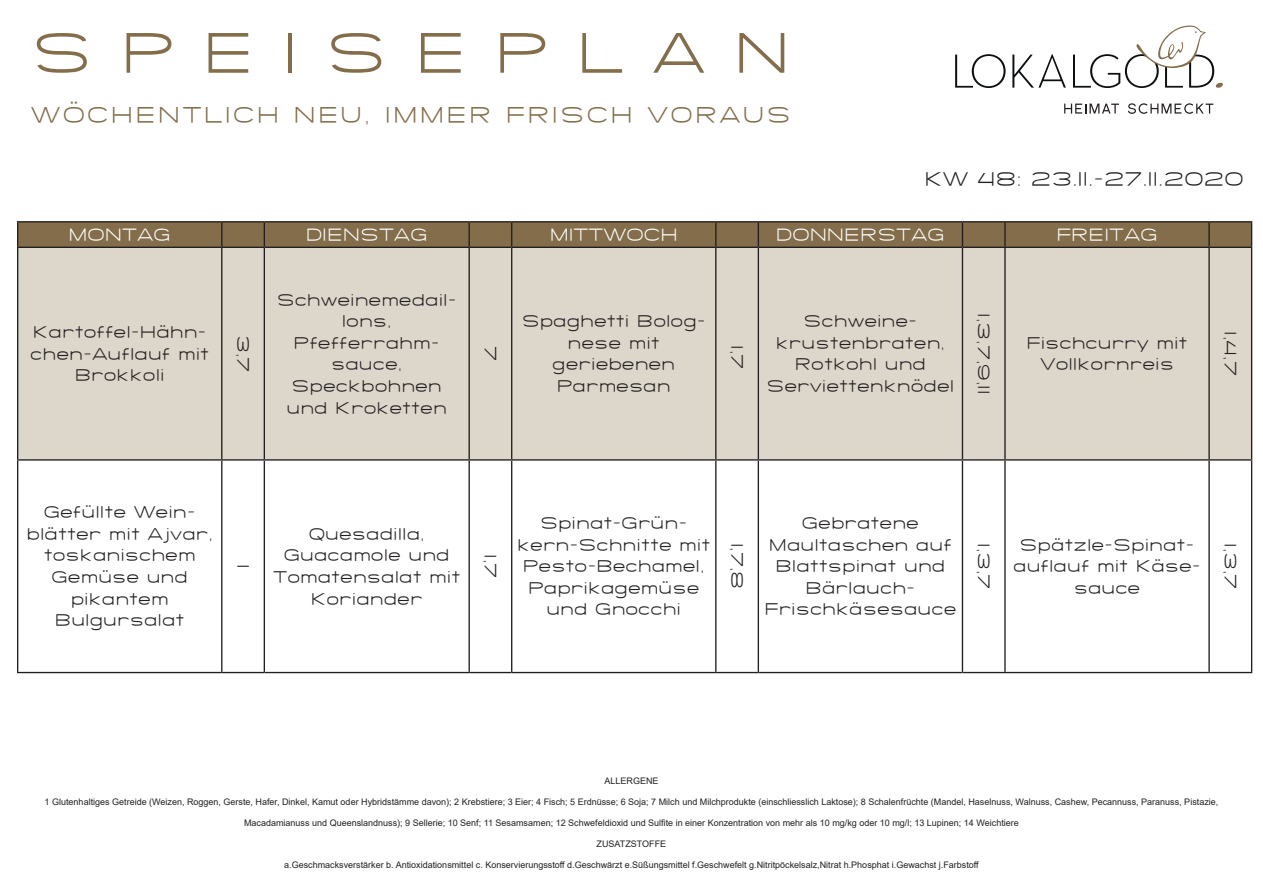
<style>
.page{position:relative;width:1263px;height:893px;background:#fff}
.page>*{position:absolute;margin:0;border:0;box-sizing:border-box;transform-origin:0 0}
.t1{font:300 61.8px "SF Grandezza";letter-spacing:.45em;color:#836d4a}
.t2{font:300 24.3px "SF Grandezza";letter-spacing:.09em;color:#836d4a}
.t3{font:300 21px "SF Grandezza";color:#231f20}
.t4{font:300 18.9px "SF Grandezza";color:#fff}
.t5{font:300 18px/21.6px "SF Grandezza";color:#231f20;text-align:center}
.t6{font:9px "Arial";color:#231f20}
</style>
<div class="page">
<svg style="left:955px;top:54px;width:50px;height:34px"></svg>
<svg style="left:1012px;top:54px;width:54px;height:34px"></svg>
<svg style="left:1073px;top:26px;width:150px;height:62px"></svg>
<svg style="left:1064px;top:104px;width:55px;height:10px"></svg>
<svg style="left:1128px;top:103px;width:85px;height:11px"></svg>
<div style="left:18px;top:248px;width:1233px;height:211px;background:#ddd6cb"></div>
<svg style="left:18px;top:461px;width:1233px;height:211px"></svg>
<hr style="left:17px;top:221px;width:205px;height:1px;background:#231f20">
<hr style="left:222px;top:221px;width:42px;height:1px;background:#231f20">
<hr style="left:264px;top:221px;width:205px;height:1px;background:#231f20">
<hr style="left:469px;top:221px;width:43px;height:1px;background:#231f20">
<hr style="left:512px;top:221px;width:204px;height:1px;background:#231f20">
<hr style="left:716px;top:221px;width:42px;height:1px;background:#231f20">
<hr style="left:758px;top:221px;width:204px;height:1px;background:#231f20">
<hr style="left:962px;top:221px;width:43px;height:1px;background:#231f20">
<hr style="left:1005px;top:221px;width:204px;height:1px;background:#231f20">
<hr style="left:1209px;top:221px;width:43px;height:1px;background:#231f20">
<svg style="left:17px;top:222px;width:1235px;height:25px;background:#7e6948"></svg>
<hr style="left:17px;top:247px;width:205px;height:1px;background:#231f20">
<hr style="left:222px;top:247px;width:42px;height:1px;background:#231f20">
<hr style="left:264px;top:247px;width:205px;height:1px;background:#231f20">
<hr style="left:469px;top:247px;width:43px;height:1px;background:#231f20">
<hr style="left:512px;top:247px;width:204px;height:1px;background:#231f20">
<hr style="left:716px;top:247px;width:42px;height:1px;background:#231f20">
<hr style="left:758px;top:247px;width:204px;height:1px;background:#231f20">
<hr style="left:962px;top:247px;width:43px;height:1px;background:#231f20">
<hr style="left:1005px;top:247px;width:204px;height:1px;background:#231f20">
<hr style="left:1209px;top:247px;width:43px;height:1px;background:#231f20">
<hr style="left:17px;top:672px;width:205px;height:1px;background:#231f20">
<hr style="left:222px;top:672px;width:42px;height:1px;background:#231f20">
<hr style="left:264px;top:672px;width:205px;height:1px;background:#231f20">
<hr style="left:469px;top:672px;width:43px;height:1px;background:#231f20">
<hr style="left:512px;top:672px;width:204px;height:1px;background:#231f20">
<hr style="left:716px;top:672px;width:42px;height:1px;background:#231f20">
<hr style="left:758px;top:672px;width:204px;height:1px;background:#231f20">
<hr style="left:962px;top:672px;width:43px;height:1px;background:#231f20">
<hr style="left:1005px;top:672px;width:204px;height:1px;background:#231f20">
<hr style="left:1209px;top:672px;width:43px;height:1px;background:#231f20">
<hr style="left:17px;top:248px;width:1px;height:211px;background:#231f20">
<hr style="left:221px;top:248px;width:1px;height:211px;background:#231f20">
<hr style="left:264px;top:248px;width:1px;height:211px;background:#231f20">
<hr style="left:468px;top:248px;width:2px;height:211px;background:#231f20">
<hr style="left:715px;top:248px;width:1px;height:211px;background:#231f20">
<hr style="left:758px;top:248px;width:1px;height:211px;background:#231f20">
<hr style="left:1208px;top:248px;width:2px;height:211px;background:#231f20">
<hr style="left:1251px;top:248px;width:1px;height:211px;background:#231f20">
<hr style="left:17px;top:459px;width:205px;height:2px;background:#231f20">
<hr style="left:17px;top:461px;width:1px;height:211px;background:#231f20">
<hr style="left:222px;top:459px;width:42px;height:2px;background:#231f20">
<hr style="left:221px;top:461px;width:1px;height:211px;background:#231f20">
<hr style="left:264px;top:459px;width:205px;height:2px;background:#231f20">
<hr style="left:264px;top:461px;width:1px;height:211px;background:#231f20">
<hr style="left:469px;top:459px;width:43px;height:2px;background:#231f20">
<hr style="left:511px;top:461px;width:1px;height:211px;background:#231f20">
<hr style="left:758px;top:459px;width:204px;height:2px;background:#231f20">
<hr style="left:962px;top:459px;width:43px;height:2px;background:#231f20">
<hr style="left:962px;top:461px;width:1px;height:211px;background:#231f20">
<hr style="left:1004px;top:461px;width:2px;height:211px;background:#231f20">
<hr style="left:511px;top:248px;width:1px;height:211px;background:#231f20">
<hr style="left:962px;top:248px;width:1px;height:211px;background:#231f20">
<hr style="left:1004px;top:248px;width:2px;height:211px;background:#231f20">
<hr style="left:468px;top:461px;width:2px;height:211px;background:#231f20">
<hr style="left:512px;top:459px;width:204px;height:2px;background:#231f20">
<hr style="left:716px;top:459px;width:42px;height:2px;background:#231f20">
<hr style="left:715px;top:461px;width:1px;height:211px;background:#231f20">
<hr style="left:758px;top:461px;width:1px;height:211px;background:#231f20">
<hr style="left:1005px;top:459px;width:204px;height:2px;background:#231f20">
<hr style="left:1209px;top:459px;width:43px;height:2px;background:#231f20">
<hr style="left:1208px;top:461px;width:2px;height:211px;background:#231f20">
<hr style="left:1251px;top:461px;width:1px;height:211px;background:#231f20">
<h1 class="t1" style="left:31px;top:12px;width:761px">SPEISEPLAN</h1>
<h2 class="t2" style="left:31px;top:99px;width:761px">WÖCHENTLICH NEU, IMMER FRISCH VORAUS</h2>
<h3 class="t3" style="left:924px;top:165px;width:321px">KW 48: 23.11.-27.11.2020</h3>
<h3 class="t4" style="left:69px;top:222px;width:104px">MONTAG</h3>
<h3 class="t4" style="left:306px;top:222px;width:123px">DIENSTAG</h3>
<h3 class="t4" style="left:550px;top:222px;width:129px">MITTWOCH</h3>
<h3 class="t4" style="left:776px;top:222px;width:171px">DONNERSTAG</h3>
<h3 class="t4" style="left:1056px;top:222px;width:103px">FREITAG</h3>
<h3 class="t5" style="left:30px;top:321px;width:180px">Kartoffel-Hähn&shy;chen-Auflauf mit<br>Brokkoli</h3>
<h3 class="t5" style="left:254px;top:335px;width:39px;rotate:90deg">3,7</h3>
<h3 class="t5" style="left:277px;top:288px;width:181px">Schweinemedail&shy;lons,<br>Pfefferrahm&shy;sauce,<br>Speckbohnen und Kroketten</h3>
<h3 class="t5" style="left:502px;top:346px;width:16px;rotate:90deg">7</h3>
<h3 class="t5" style="left:522px;top:310px;width:186px">Spaghetti Bolog&shy;nese mit geriebenen<br>Parmesan</h3>
<h3 class="t5" style="left:748px;top:345px;width:25px;rotate:90deg">1,7</h3>
<h3 class="t5" style="left:766px;top:310px;width:189px">Schweine&shy;krustenbraten,<br>Rotkohl und<br>Serviettenknödel</h3>
<h3 class="t5" style="left:995px;top:313px;width:82px;rotate:90deg">1,3,7,9,11</h3>
<h3 class="t5" style="left:1026px;top:331px;width:163px">Fischcurry mit<br>Vollkornreis</h3>
<h3 class="t5" style="left:1242px;top:331px;width:46px;rotate:90deg">1,4,7</h3>
<h3 class="t5" style="left:27px;top:501px;width:188px">Gefüllte Wein&shy;blätter mit Ajvar, toskanischem<br>Gemüse und pikantem<br>Bulgursalat</h3>
<h3 class="t5" style="left:254px;top:564px;width:6px;rotate:90deg">1</h3>
<h3 class="t5" style="left:273px;top:522px;width:189px">Quesadilla,<br>Guacamole und<br>Tomatensalat mit<br>Koriander</h3>
<h3 class="t5" style="left:502px;top:554px;width:25px;rotate:90deg">1,7</h3>
<h3 class="t5" style="left:517px;top:512px;width:195px">Spinat-Grün&shy;kern-Schnitte mit<br>Pesto-Bechamel,<br>Paprikagemüse und Gnocchi</h3>
<h3 class="t5" style="left:748px;top:543px;width:48px;rotate:90deg">1,7,8</h3>
<h3 class="t5" style="left:764px;top:512px;width:193px">Gebratene<br>Maultaschen auf<br>Blattspinat und<br>Bärlauch-<br>Frischkäsesauce</h3>
<h3 class="t5" style="left:995px;top:543px;width:48px;rotate:90deg">1,3,7</h3>
<h3 class="t5" style="left:1013px;top:533px;width:189px">Spätzle-Spinat&shy;auflauf mit Käse&shy;sauce</h3>
<h3 class="t5" style="left:1242px;top:543px;width:48px;rotate:90deg">1,3,7</h3>
<p class="t6" style="left:604px;top:774px;width:56px">ALLERGENE</p>
<p class="t6" style="left:45px;top:795px;width:1175px">1 Glutenhaltiges Getreide (Weizen, Roggen, Gerste, Hafer, Dinkel, Kamut oder Hybridstämme davon); 2 Krebstiere; 3 Eier; 4 Fisch; 5 Erdnüsse; 6 Soja; 7 Milch und Milchprodukte (einschliesslich Laktose); 8 Schalenfrüchte (Mandel, Haselnuss, Walnuss, Cashew, Pecannuss, Paranuss, Pistazie,</p>
<p class="t6" style="left:244px;top:816px;width:776px">Macadamianuss und Queenslandnuss); 9 Sellerie; 10 Senf; 11 Sesamsamen; 12 Schwefeldioxid und Sulfite in einer Konzentration von mehr als 10 mg/kg oder 10 mg/l; 13 Lupinen; 14 Weichtiere</p>
<p class="t6" style="left:597px;top:837px;width:71px">ZUSATZSTOFFE</p>
<p class="t6" style="left:284px;top:858px;width:696px">a.Geschmacksverstärker b. Antioxidationsmittel c. Konservierungsstoff d.Geschwärzt e.Süßungsmittel f.Geschwefelt g.Nitritpöckelsalz,Nitrat h.Phosphat i.Gewachst j.Farbstoff</p>
</div>
